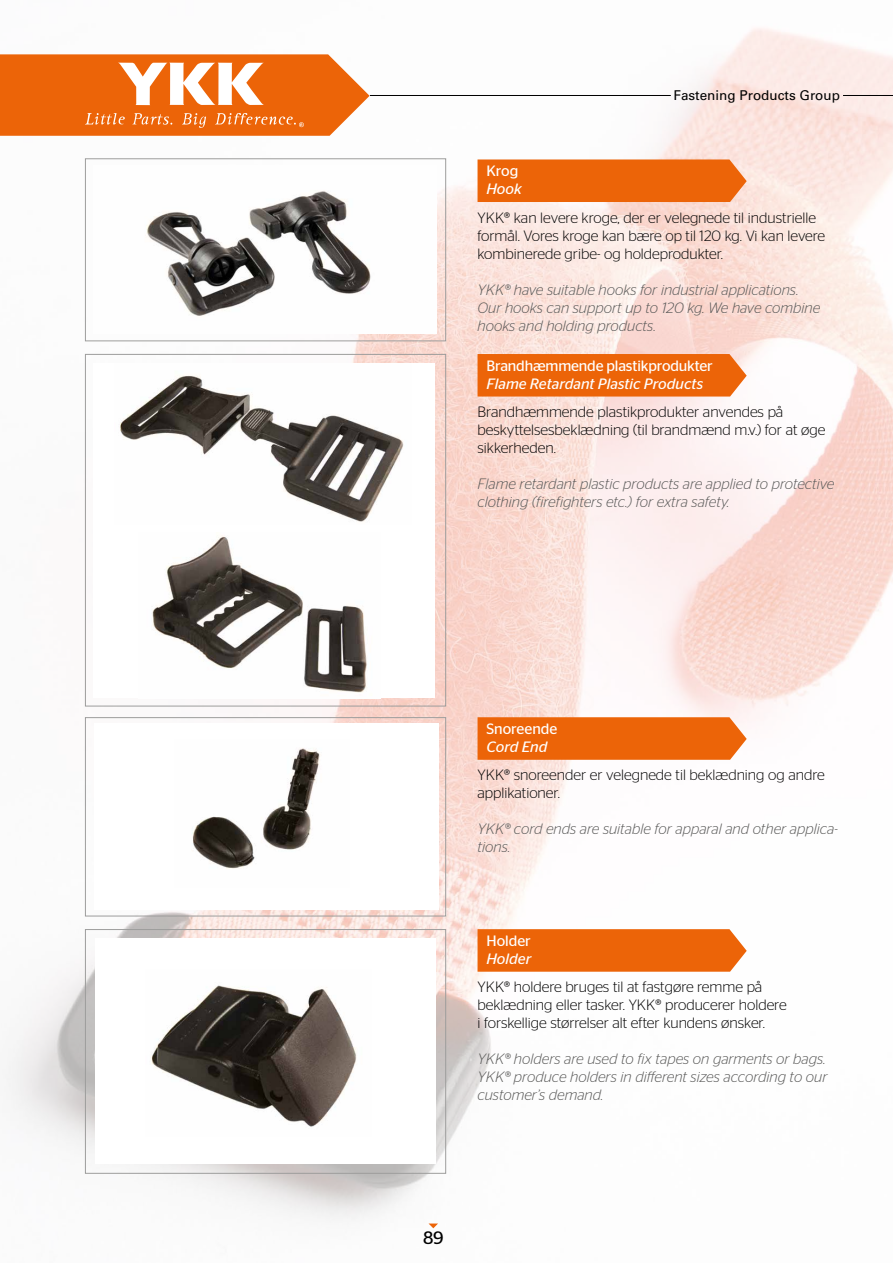
<style>
.page{position:relative;width:893px;height:1263px;background:#fff}
.page>*{position:absolute;margin:0;border:0;box-sizing:border-box;transform-origin:0 0}
.t1{font:18px "Stag Sans";color:#000}
.t2{font:300 15px/18px "Stag Sans";color:#000}
.t3{font:italic 300 15px/18px "Stag Sans";color:#575756}
.t4{font:15px "Stag Sans";letter-spacing:-.01em;color:#fff}
.t5{font:italic 15px "Stag Sans";color:#fff}
.t6{font:13.5px "Univers OTF";color:#000}
</style>
<div class="page">
<img style="left:5px;top:28px;width:888px;height:1201px">
<hr style="left:370px;top:95px;width:301px;height:1px;background:#000">
<hr style="left:843px;top:95px;width:50px;height:1px;background:#000">
<svg style="left:0;top:54px;width:370px;height:82px"></svg>
<div style="left:477px;top:159px;width:270px;height:43px;background:#ec6408"></div>
<div style="left:477px;top:354px;width:270px;height:42px;background:#ec6408"></div>
<svg style="left:477px;top:929px;width:270px;height:43px;background:#ec6a12"></svg>
<svg style="left:477px;top:717px;width:270px;height:43px;background:#ec6a12"></svg>
<img style="left:94px;top:166px;width:342px;height:168px">
<div style="left:85px;top:158px;width:361px;height:183px;border:1px solid #9d9d9c"></div>
<div style="left:85px;top:354px;width:361px;height:352px;border:1px solid #9d9d9c"></div>
<div style="left:85px;top:717px;width:361px;height:199px;border:1px solid #9d9d9c"></div>
<div style="left:85px;top:929px;width:361px;height:245px;border:1px solid #9d9d9c"></div>
<svg style="left:429px;top:1223px;width:9px;height:5px"></svg>
<div style="left:94px;top:364px;width:341px;height:334px;background:#fff"></div>
<img style="left:120px;top:375px;width:284px;height:147px">
<img style="left:152px;top:536px;width:215px;height:157px">
<div style="left:94px;top:723px;width:345px;height:186px;background:#fff"></div>
<img style="left:192px;top:748px;width:128px;height:121px">
<div style="left:96px;top:938px;width:340px;height:226px;background:#fff"></div>
<img style="left:151px;top:985px;width:206px;height:142px">
<p class="t4" style="left:486px;top:163px;width:33px">Krog</p>
<p class="t5" style="left:486px;top:181px;width:37px">Hook</p>
<p class="t6" style="left:673px;top:87px;width:168px">Fastening Products Group</p>
<p class="t2" style="left:477px;top:209px;width:349px">YKK® kan levere kroge, der er velegnede til industrielle formål. Vores kroge kan bære op til 120 kg. Vi kan levere kombinerede gribe- og holdeprodukter.</p>
<p class="t3" style="left:477px;top:281px;width:344px">YKK® have suitable hooks for industrial applications.<br>Our hooks can support up to 120 kg. We have combine hooks and holding products.</p>
<p class="t4" style="left:486px;top:357px;width:228px">Brandhæmmende plastikprodukter</p>
<p class="t5" style="left:486px;top:375px;width:218px">Flame Retardant Plastic Products</p>
<p class="t2" style="left:477px;top:402px;width:349px">Brandhæmmende plastikprodukter anvendes på beskyttelsesbeklædning (til brandmænd m.v.) for at øge sikkerheden.</p>
<p class="t3" style="left:477px;top:474px;width:358px">Flame retardant plastic products are applied to protective clothing (firefighters etc.) for extra safety.</p>
<p class="t4" style="left:486px;top:720px;width:72px">Snoreende</p>
<p class="t5" style="left:486px;top:738px;width:63px">Cord End</p>
<p class="t2" style="left:478px;top:766px;width:349px">YKK® snoreender er velegnede til beklædning og andre applikationer.</p>
<p class="t3" style="left:478px;top:820px;width:362px">YKK® cord ends are suitable for apparal and other applica&shy;tions.</p>
<p class="t4" style="left:486px;top:932px;width:46px">Holder</p>
<p class="t5" style="left:486px;top:950px;width:46px">Holder</p>
<p class="t2" style="left:478px;top:977px;width:311px">YKK® holdere bruges til at fastgøre remme på beklædning eller tasker. YKK® producerer holdere i forskellige størrelser alt efter kundens ønsker.</p>
<p class="t3" style="left:478px;top:1049px;width:351px">YKK® holders are used to fix tapes on garments or bags.<br>YKK® produce holders in different sizes according to our customer’s demand.</p>
<p class="t1" style="left:423px;top:1227px;width:22px">89</p>
</div>
